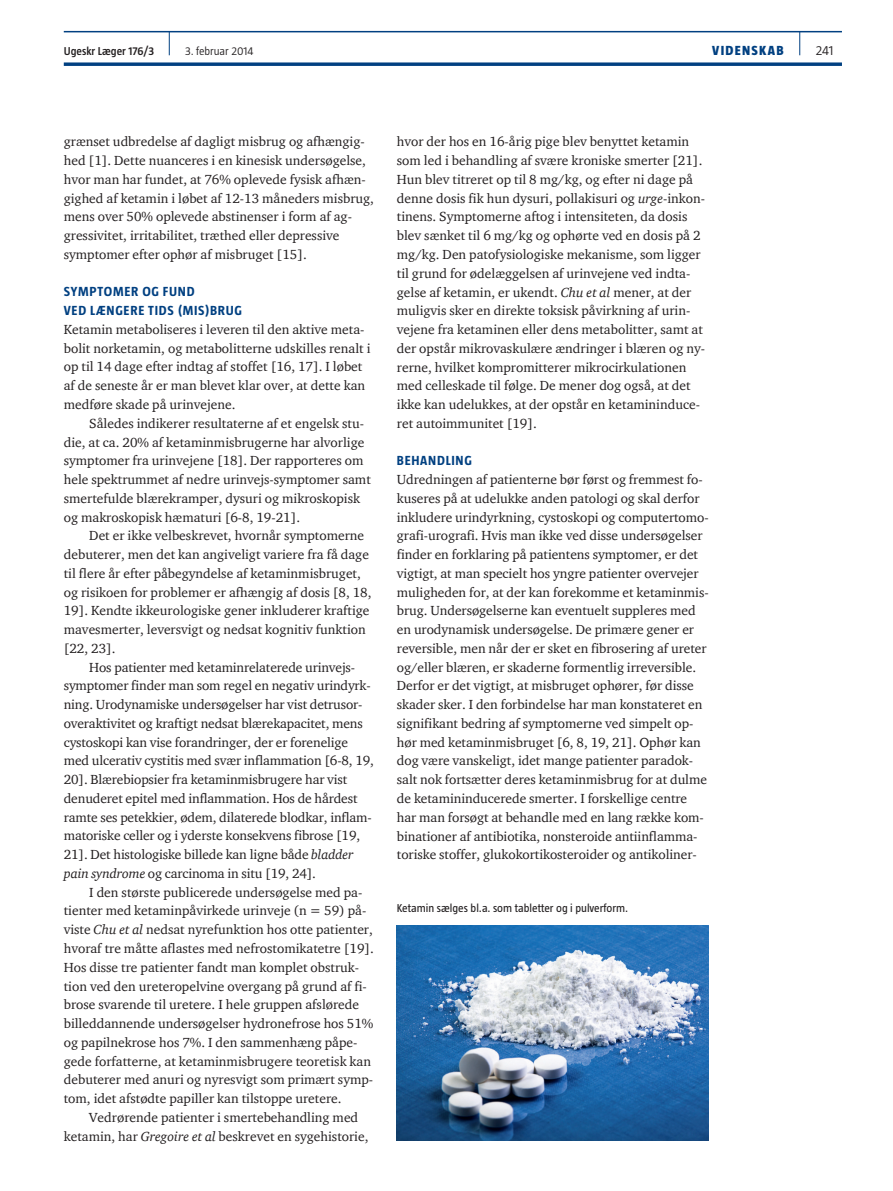
<style>
.page{position:relative;width:893px;height:1191px;background:#fff}
.page>*{position:absolute;margin:0;border:0;box-sizing:border-box;transform-origin:0 0}
.t1{font:13.5px/18.8px "ITC Charter Com";color:#231f20}
.t2{font:700 13.5px/18.8px "Taz";letter-spacing:.055em;color:#014081}
.t3{font:800 13.5px "Taz";letter-spacing:.095em;color:#014081}
.t4{font:300 13.5px "Taz";color:#231f20}
.t5{font:11.7px "Taz";color:#231f20}
.t6{font:600 11.7px "Taz";color:#231f20}
.t7{font:300 11.7px "Taz";color:#231f20}
.s1{font-style:italic}
</style>
<div class="page">
<hr style="left:64px;top:31px;width:778px;height:1px;background:#014081">
<svg style="left:64px;top:62px;width:778px;height:4px;background:#235991"></svg>
<svg style="left:799px;top:32px;width:1px;height:23px"></svg>
<svg style="left:169px;top:32px;width:1px;height:23px"></svg>
<img style="left:397px;top:925px;width:312px;height:215px">
<p class="t6" style="left:64px;top:45px;width:92px">Ugeskr Læger 176/3</p>
<p class="t7" style="left:185px;top:45px;width:70px">3. februar 2014</p>
<p class="t3" style="left:712px;top:43px;width:73px">VIDENSKAB</p>
<p class="t4" style="left:816px;top:43px;width:19px">241</p>
<p class="t1" style="left:64px;top:132px;width:312px">grænset udbredelse af dagligt misbrug og afhængig&shy;hed [1]. Dette nuanceres i en kinesisk undersøgelse, hvor man har fundet, at 76% oplevede fysisk afhæn&shy;gighed af ketamin i løbet af 12-13 måneders misbrug, mens over 50% oplevede abstinenser i form af ag&shy;gressivitet, irritabilitet, træthed eller depressive symptomer efter ophør af misbruget [15].</p>
<p class="t2" style="left:64px;top:282px;width:180px">SYMPTOMER OG FUND<br>VED LÆNGERE TIDS (MIS)BRUG</p>
<p class="t1" style="left:64px;top:320px;width:308px">Ketamin metaboliseres i leveren til den aktive meta&shy;bolit norketamin, og metabolitterne udskilles renalt i op til 14 dage efter indtag af stoffet [16, 17]. I løbet af de seneste år er man blevet klar over, at dette kan medføre skade på urinvejene.</p>
<p class="t1" style="left:64px;top:413px;width:309px;text-indent:26px">Således indikerer resultaterne af et engelsk stu&shy;die, at ca. 20% af ketaminmisbrugerne har alvorlige symptomer fra urinvejene [18]. Der rapporteres om hele spektrummet af nedre urinvejs-symptomer samt smertefulde blærekramper, dysuri og mikroskopisk og makroskopisk hæmaturi [6-8, 19-21].</p>
<p class="t1" style="left:64px;top:526px;width:309px;text-indent:26px">Det er ikke velbeskrevet, hvornår symptomerne debuterer, men det kan angiveligt variere fra få dage til flere år efter påbegyndelse af ketaminmisbruget, og risikoen for problemer er afhængig af dosis [8, 18, 19]. Kendte ikkeurologiske gener inkluderer kraftige mavesmerter, leversvigt og nedsat kognitiv funktion [22, 23].</p>
<p class="t1" style="left:64px;top:657px;width:312px;text-indent:26px">Hos patienter med ketaminrelaterede urinvejs&shy;symptomer finder man som regel en negativ urindyrk&shy;ning. Urodynamiske undersøgelser har vist detrusor&shy;overaktivitet og kraftigt nedsat blærekapacitet, mens cystoskopi kan vise forandringer, der er forenelige med ulcerativ cystitis med svær inflammation [6-8, 19, 20]. Blærebiopsier fra ketaminmisbrugere har vist denuderet epitel med inflammation. Hos de hårdest ramte ses petekkier, ødem, dilaterede blodkar, inflam&shy;matoriske celler og i yderste konsekvens fibrose [19, 21]. Det histologiske billede kan ligne både <span class="s1">bladder pain syndrome</span> og carcinoma in situ [19, 24].</p>
<p class="t1" style="left:64px;top:882px;width:312px;text-indent:26px">I den største publicerede undersøgelse med pa&shy;tienter med ketaminpåvirkede urinveje (n = 59) på&shy;viste <span class="s1">Chu et al</span> nedsat nyrefunktion hos otte patienter, hvoraf tre måtte aflastes med nefrostomikatetre [19].<br>Hos disse tre patienter fandt man komplet obstruk&shy;tion ved den ureteropelvine overgang på grund af fi&shy;brose svarende til uretere. I hele gruppen afslørede billeddannende undersøgelser hydronefrose hos 51% og papilnekrose hos 7%. I den sammenhæng påpe&shy;gede forfatterne, at ketaminmisbrugere teoretisk kan debuterer med anuri og nyresvigt som primært symp&shy;tom, idet afstødte papiller kan tilstoppe uretere.</p>
<p class="t1" style="left:64px;top:1107px;width:306px;text-indent:26px">Vedrørende patienter i smertebehandling med ketamin, har <span class="s1">Gregoire et al</span> beskrevet en sygehistorie,</p>
<p class="t1" style="left:397px;top:132px;width:310px">hvor der hos en 16-årig pige blev benyttet ketamin som led i behandling af svære kroniske smerter [21].<br>Hun blev titreret op til 8 mg/kg, og efter ni dage på denne dosis fik hun dysuri, pollakisuri og <span class="s1">urge</span>-inkon&shy;tinens. Symptomerne aftog i intensiteten, da dosis blev sænket til 6 mg/kg og ophørte ved en dosis på 2 mg/kg. Den patofysiologiske mekanisme, som ligger til grund for ødelæggelsen af urinvejene ved indta&shy;gelse af ketamin, er ukendt. <span class="s1">Chu et al</span> mener, at der muligvis sker en direkte toksisk påvirkning af urin&shy;vejene fra ketaminen eller dens metabolitter, samt at der opstår mikrovaskulære ændringer i blæren og ny&shy;rerne, hvilket kompromitterer mikrocirkulationen med celleskade til følge. De mener dog også, at det ikke kan udelukkes, at der opstår en ketamininduce&shy;ret autoimmunitet [19].</p>
<p class="t2" style="left:397px;top:451px;width:77px">BEHANDLING</p>
<p class="t1" style="left:397px;top:470px;width:313px">Udredningen af patienterne bør først og fremmest fo&shy;kuseres på at udelukke anden patologi og skal derfor inkludere urindyrkning, cystoskopi og computertomo&shy;grafi-urografi. Hvis man ikke ved disse undersøgelser finder en forklaring på patientens symptomer, er det vigtigt, at man specielt hos yngre patienter overvejer muligheden for, at der kan forekomme et ketaminmis&shy;brug. Undersøgelserne kan eventuelt suppleres med en urodynamisk undersøgelse. De primære gener er reversible, men når der er sket en fibrosering af ureter og/eller blæren, er skaderne formentlig irreversible.<br>Derfor er det vigtigt, at misbruget ophører, før disse skader sker. I den forbindelse har man konstateret en signifikant bedring af symptomerne ved simpelt op&shy;hør med ketaminmisbruget [6, 8, 19, 21]. Ophør kan dog være vanskeligt, idet mange patienter paradok&shy;salt nok fortsætter deres ketaminmisbrug for at dulme de ketamininducerede smerter. I forskellige centre har man forsøgt at behandle med en lang række kom&shy;binationer af antibiotika, nonsteroide antiinflamma&shy;toriske stoffer, glukokortikosteroider og antikoliner-</p>
<p class="t5" style="left:397px;top:902px;width:233px">Ketamin sælges bl.a. som tabletter og i pulverform.</p>
</div>
